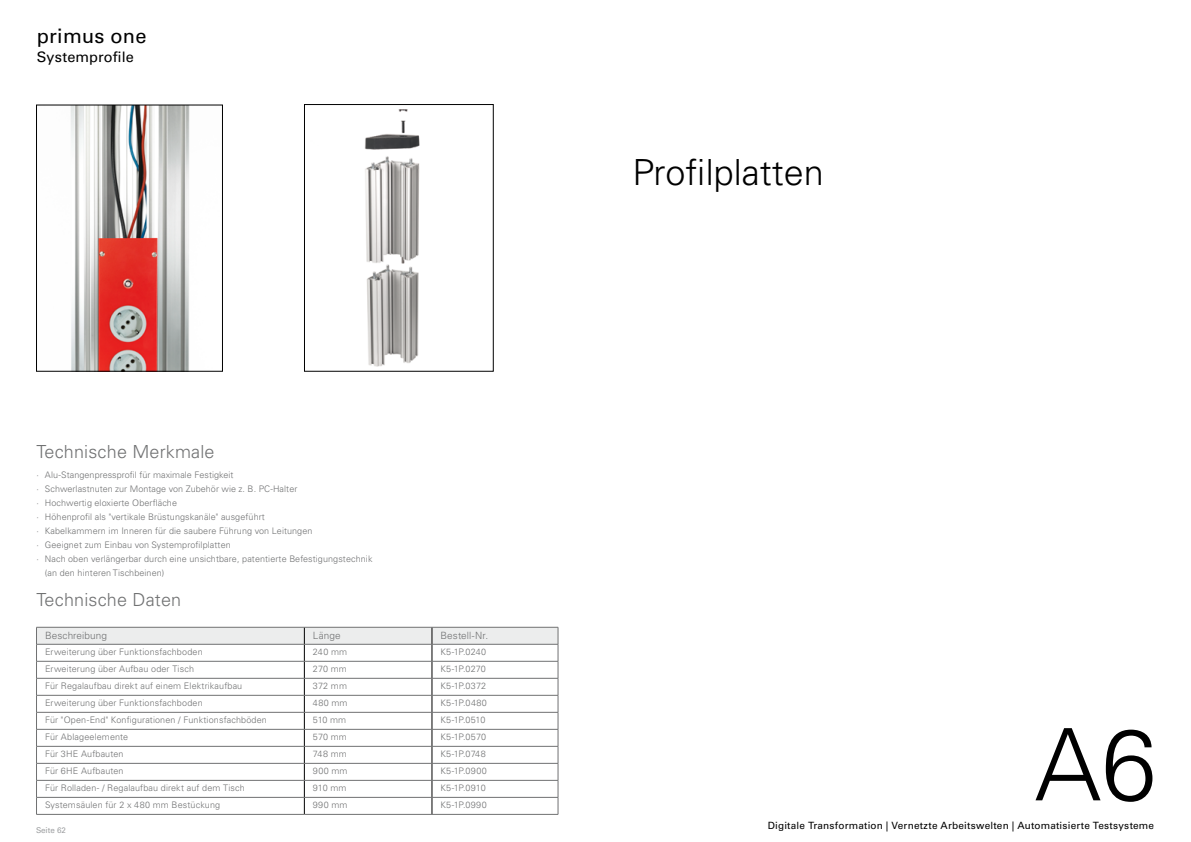
<style>
.page{position:relative;width:1191px;height:842px;background:#fff}
.page>*{position:absolute;margin:0;border:0;box-sizing:border-box;transform-origin:0 0}
.t1{font:300 100px "Univers LT Pro 45";color:#000}
.t2{font:300 36px "Univers LT Pro 45";color:#000}
.t3{font:20px "Univers LT Pro 55 Roman";letter-spacing:.01em;color:#000}
.t4{font:300 18px "Univers LT Pro 45";letter-spacing:.01em;color:#707172}
.t5{font:14.5px "Univers LT Pro 55 Roman";letter-spacing:.005em;color:#000}
.t6{font:10px "Univers LT Pro 55 Roman";letter-spacing:.02em;color:#000}
.t7{font:300 10px "Univers LT Pro 45";letter-spacing:.01em;color:#707172}
.t8{font:300 9px "Univers LT Pro 45";letter-spacing:.01em;color:#707172}
.t9{font:8px "Univers LT Pro 55 Roman";color:#9ea0a2}
</style>
<div class="page">
<img style="left:70px;top:107px;width:120px;height:262px">
<div style="left:36px;top:105px;width:187px;height:266px;border:1px solid #000"></div>
<svg style="left:304px;top:104px;width:189px;height:267px"></svg>
<svg style="left:36px;top:627px;width:523px;height:187px"></svg>
<hr style="left:36px;top:814px;width:268px;height:1px;background:#707172">
<hr style="left:304px;top:814px;width:128px;height:1px;background:#707172">
<hr style="left:432px;top:814px;width:126px;height:1px;background:#707172">
<h3 class="t3" style="left:37px;top:24px;width:111px">primus one</h3>
<h3 class="t5" style="left:37px;top:48px;width:99px">Systemprofile</h3>
<h3 class="t4" style="left:36px;top:441px;width:180px">Technische Merkmale</h3>
<p class="t8" style="left:36px;top:469px;width:199px">· Alu-Stangenpressprofil für maximale Festigkeit</p>
<p class="t8" style="left:36px;top:483px;width:262px">· Schwerlastnuten zur Montage von Zubehör wie z. B. PC-Halter</p>
<p class="t8" style="left:36px;top:497px;width:142px">· Hochwertig eloxierte Oberfläche</p>
<p class="t8" style="left:36px;top:511px;width:230px">· Höhenprofil als "vertikale Brüstungskanäle" ausgeführt</p>
<p class="t8" style="left:36px;top:525px;width:278px">· Kabelkammern im Inneren für die saubere Führung von Leitungen</p>
<p class="t8" style="left:36px;top:539px;width:196px">· Geeignet zum Einbau von Systemprofilplatten</p>
<p class="t8" style="left:36px;top:553px;width:337px">· Nach oben verlängerbar durch eine unsichtbare, patentierte Befestigungstechnik</p>
<p class="t8" style="left:45px;top:567px;width:121px">(an den hinteren Tischbeinen)</p>
<h3 class="t4" style="left:37px;top:588px;width:146px">Technische Daten</h3>
<p class="t7" style="left:45px;top:630px;width:64px">Beschreibung</p>
<p class="t7" style="left:313px;top:630px;width:29px">Länge</p>
<p class="t7" style="left:440px;top:630px;width:49px">Bestell-Nr.</p>
<p class="t8" style="left:45px;top:646px;width:159px">Erweiterung über Funktionsfachboden</p>
<p class="t8" style="left:313px;top:646px;width:36px">240 mm</p>
<p class="t8" style="left:440px;top:646px;width:47px">K5-1P.0240</p>
<p class="t8" style="left:45px;top:663px;width:150px">Erweiterung über Aufbau oder Tisch</p>
<p class="t8" style="left:313px;top:663px;width:36px">270 mm</p>
<p class="t8" style="left:440px;top:663px;width:47px">K5-1P.0270</p>
<p class="t8" style="left:45px;top:680px;width:199px">Für Regalaufbau direkt auf einem Elektrikaufbau</p>
<p class="t8" style="left:313px;top:680px;width:36px">372 mm</p>
<p class="t8" style="left:440px;top:680px;width:47px">K5-1P.0372</p>
<p class="t8" style="left:45px;top:697px;width:159px">Erweiterung über Funktionsfachboden</p>
<p class="t8" style="left:313px;top:697px;width:36px">480 mm</p>
<p class="t8" style="left:440px;top:697px;width:48px">K5-1P.0480</p>
<p class="t8" style="left:45px;top:714px;width:223px">Für "Open-End" Konfigurationen / Funktionsfachböden</p>
<p class="t8" style="left:313px;top:714px;width:35px">510 mm</p>
<p class="t8" style="left:440px;top:714px;width:46px">K5-1P.0510</p>
<p class="t8" style="left:45px;top:731px;width:85px">Für Ablageelemente</p>
<p class="t8" style="left:313px;top:731px;width:36px">570 mm</p>
<p class="t8" style="left:440px;top:731px;width:47px">K5-1P.0570</p>
<p class="t8" style="left:45px;top:748px;width:80px">Für 3HE Aufbauten</p>
<p class="t8" style="left:313px;top:748px;width:35px">748 mm</p>
<p class="t8" style="left:440px;top:748px;width:47px">K5-1P.0748</p>
<p class="t8" style="left:45px;top:765px;width:80px">Für 6HE Aufbauten</p>
<p class="t8" style="left:313px;top:765px;width:36px">900 mm</p>
<p class="t8" style="left:440px;top:765px;width:48px">K5-1P.0900</p>
<p class="t8" style="left:45px;top:782px;width:201px">Für Rolladen- / Regalaufbau direkt auf dem Tisch</p>
<p class="t8" style="left:313px;top:782px;width:35px">910 mm</p>
<p class="t8" style="left:440px;top:782px;width:47px">K5-1P.0910</p>
<p class="t8" style="left:45px;top:799px;width:177px">Systemsäulen für 2 x 480 mm Bestückung</p>
<p class="t8" style="left:313px;top:799px;width:36px">990 mm</p>
<p class="t8" style="left:440px;top:799px;width:48px">K5-1P.0990</p>
<p class="t9" style="left:36px;top:825px;width:32px">Seite 62</p>
<h2 class="t2" style="left:632px;top:150px;width:193px">Profilplatten</h2>
<h1 class="t1" style="left:1034px;top:704px;width:124px">A6</h1>
<p class="t6" style="left:767px;top:819px;width:388px">Digitale Transformation | Vernetzte Arbeitswelten | Automatisierte Testsysteme</p>
</div>
